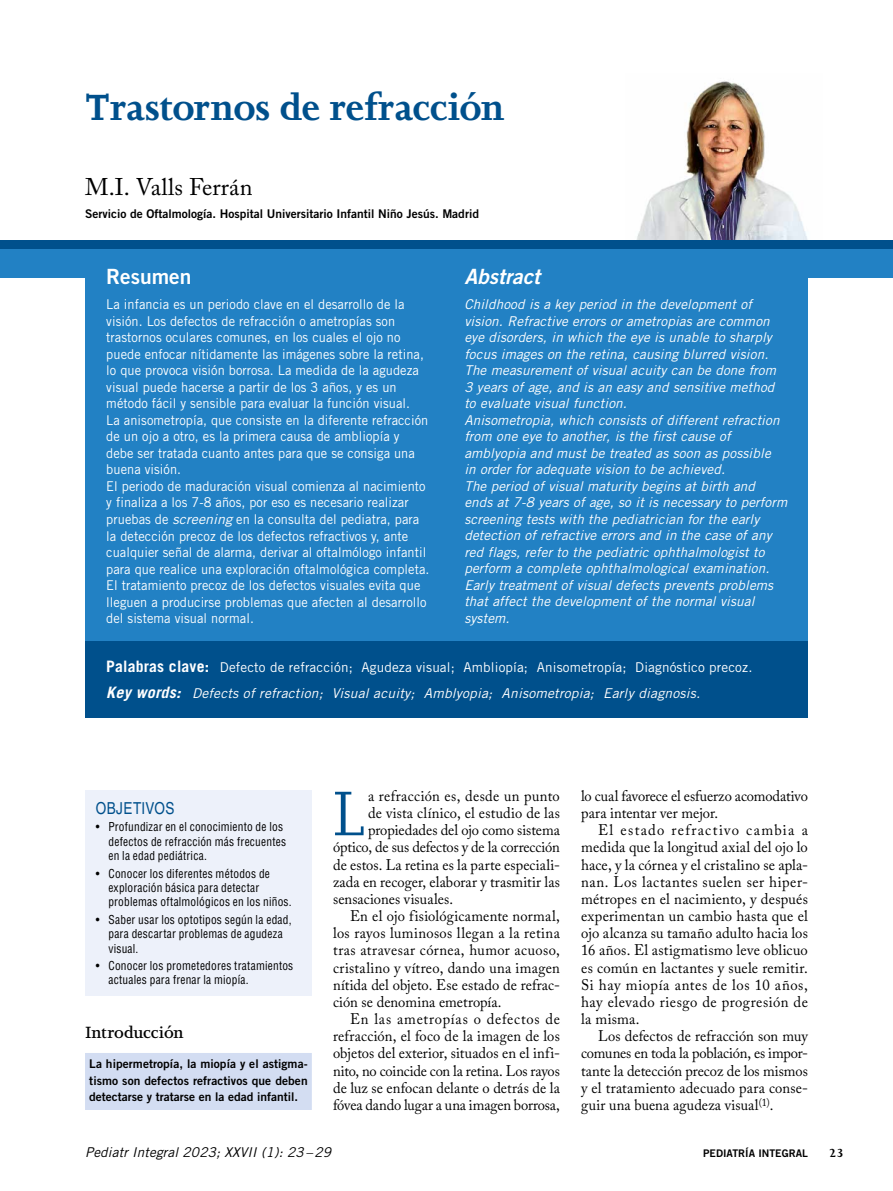
<style>
.page{position:relative;width:893px;height:1191px;background:#fff}
.page>*{position:absolute;margin:0;border:0;box-sizing:border-box;transform-origin:0 0}
.t1{font:72.6px "Joanna MT Std";color:#00508c;scale:.95 1}
.t2{font:700 42px "Joanna MT Std";letter-spacing:-.01em;color:#00508c}
.t3{font:24px "Adobe Caslon Pro";color:#000}
.t4{font:italic 21px "Trade Gothic Bold Two";color:#fff}
.t5{font:21px "Trade Gothic Bold Two";color:#fff}
.t6{font:600 18.75px "Joanna MT Std";letter-spacing:-.015em;color:#000}
.t7{font:condensed 16.5px "Helvetica";letter-spacing:.02em;color:#00508c}
.t8{font:15.3px/17.1px "Adobe Caslon Pro";letter-spacing:.01em;color:#000;scale:.95 1}
.t9{font:15.3px/17.1px "Adobe Caslon Pro";letter-spacing:.01em;color:#000;text-align:justify;scale:.96 1}
.t10{font:15.3px "Adobe Caslon Pro";letter-spacing:-.01em;color:#000;scale:.95 1}
.t11{font:15.3px "Adobe Caslon Pro";letter-spacing:.03em;color:#000;scale:.95 1}
.t12{font:15.3px "Adobe Caslon Pro";letter-spacing:.05em;color:#000;scale:.95 1}
.t13{font:13.5px/16.5px "Trade Gothic";letter-spacing:.005em;color:#fff;scale:.95 1}
.t14{font:italic 13.5px/16.5px "Trade Gothic";letter-spacing:.01em;color:#fff}
.t15{font:13.5px/26.5px "Trade Gothic";letter-spacing:.005em;color:#fff}
.t16{font:italic 13.5px "Trade Gothic";letter-spacing:.01em;color:#000}
.t17{font:700 13.5px "Joanna MT Std";color:#000}
.t18{font:condensed 12px/14.4px "Helvetica";letter-spacing:.02em;color:#000;scale:.95 1}
.t19{font:12px/16.5px "Trade Gothic Bold Two";color:#000;text-align:justify}
.t20{font:10.5px "Trade Gothic Bold Two";color:#000}
.s1{font-weight:700;font-size:15.75px}
.s2{font-weight:700;font-style:italic;font-size:15.75px}
.s3{font-style:italic}
</style>
<div class="page">
<img style="left:636px;top:81px;width:172px;height:159px">
<div style="left:85px;top:1053px;width:227px;height:57px;background:#d3ddf2"></div>
<div style="left:85px;top:248px;width:723px;height:398px;background:#2281c4"></div>
<div style="left:0;top:248px;width:101px;height:30px;background:#2281c4"></div>
<div style="left:794px;top:248px;width:99px;height:30px;background:#2281c4"></div>
<div style="left:0;top:240px;width:893px;height:8px;background:#00508c"></div>
<div style="left:85px;top:641px;width:723px;height:77px;background:#00508c"></div>
<div style="left:85px;top:790px;width:227px;height:206px;background:#edf1fa"></div>
<h2 class="t2" style="left:85px;top:85px;width:421px">Trastornos de refracción</h2>
<h3 class="t3" style="left:85px;top:173px;width:169px">M.I. Valls Ferrán</h3>
<p class="t19" style="left:85px;top:206px;width:395px">Servicio de Oftalmología. Hospital Universitario Infantil Niño Jesús. Madrid</p>
<h3 class="t4" style="left:464px;top:264px;width:77px">Abstract</h3>
<p class="t14" style="left:464px;top:296px;width:324px">Childhood is a key period in the development of vision. Refractive errors or ametropias are common eye disorders, in which the eye is unable to sharply focus images on the retina, causing blurred vision.<br>The measurement of visual acuity can be done from 3 years of age, and is an easy and sensitive method to evaluate visual function.<br>Anisometropia, which consists of different refraction from one eye to another, is the first cause of amblyopia and must be treated as soon as possible<br>in order for adequate vision to be achieved.<br>The period of visual maturity begins at birth and<br>ends at 7-8 years of age, so it is necessary to perform screening tests with the pediatrician for the early detection of refractive errors and in the case of any red flags, refer to the pediatric ophthalmologist to perform a complete ophthalmological examination.<br>Early treatment of visual defects prevents problems that affect the development of the normal visual system.</p>
<p class="t15" style="left:106px;top:653px;width:648px"><span class="s1">Palabras clave:</span> Defecto de refracción; Agudeza visual; Ambliopía; Anisometropía; Diagnóstico precoz.<br><span class="s2">Key words:</span> <span class="s3">Defects of refraction; Visual acuity; Amblyopia; Anisometropia; Early diagnosis.</span></p>
<h3 class="t5" style="left:106px;top:264px;width:87px">Resumen</h3>
<p class="t13" style="left:106px;top:296px;width:342px">La infancia es un periodo clave en el desarrollo de la visión. Los defectos de refracción o ametropías son trastornos oculares comunes, en los cuales el ojo no puede enfocar nítidamente las imágenes sobre la retina, lo que provoca visión borrosa. La medida de la agudeza visual puede hacerse a partir de los 3 años, y es un método fácil y sensible para evaluar la función visual.<br>La anisometropía, que consiste en la diferente refracción de un ojo a otro, es la primera causa de ambliopía y debe ser tratada cuanto antes para que se consiga una buena visión.<br>El periodo de maduración visual comienza al nacimiento y finaliza a los 7-8 años, por eso es necesario realizar pruebas de <span class="s3">screening</span> en la consulta del pediatra, para la detección precoz de los defectos refractivos y, ante cualquier señal de alarma, derivar al oftalmólogo infantil para que realice una exploración oftalmológica completa.<br>El tratamiento precoz de los defectos visuales evita que lleguen a producirse problemas que afecten al desarrollo del sistema visual normal.</p>
<p class="t7" style="left:96px;top:798px;width:80px">OBJETIVOS</p>
<p class="t18" style="left:108px;top:819px;width:189px;text-indent:-13px">• Profundizar en el conocimiento de los defectos de refracción más frecuentes en la edad pediátrica.</p>
<p class="t18" style="left:108px;top:866px;width:194px;text-indent:-13px">• Conocer los diferentes métodos de exploración básica para detectar problemas oftalmológicos en los niños.</p>
<p class="t18" style="left:108px;top:912px;width:194px;text-indent:-13px">• Saber usar los optotipos según la edad, para descartar problemas de agudeza visual.</p>
<p class="t18" style="left:108px;top:958px;width:196px;text-indent:-13px">• Conocer los prometedores tratamientos actuales para frenar la miopía.</p>
<h3 class="t6" style="left:85px;top:1022px;width:100px">Introducción</h3>
<p class="t19" style="left:89px;top:1055px;width:220px">La hipermetropía, la miopía y el astigma&shy;tismo son defectos refractivos que deben detectarse y tratarse en la edad infantil.</p>
<h1 class="t1" style="left:333px;top:774px;width:35px">L</h1>
<p class="t8" style="left:368px;top:787px;width:203px">a refracción es, desde un punto</p>
<p class="t8" style="left:368px;top:804px;width:203px">de vista clínico, el estudio de las</p>
<p class="t8" style="left:368px;top:821px;width:203px">propiedades del ojo como sistema</p>
<p class="t10" style="left:333px;top:838px;width:240px">óptico, de sus defectos y de la corrección</p>
<p class="t8" style="left:333px;top:855px;width:240px">de estos. La retina es la parte especiali-</p>
<p class="t8" style="left:333px;top:873px;width:240px">zada en recoger, elaborar y trasmitir las</p>
<p class="t8" style="left:333px;top:890px;width:128px">sensaciones visuales.</p>
<p class="t8" style="left:350px;top:907px;width:222px">En el ojo fisiológicamente normal,</p>
<p class="t8" style="left:333px;top:924px;width:240px">los rayos luminosos llegan a la retina</p>
<p class="t11" style="left:333px;top:941px;width:240px">tras atravesar córnea, humor acuoso,</p>
<p class="t8" style="left:333px;top:958px;width:240px">cristalino y vítreo, dando una imagen</p>
<p class="t8" style="left:333px;top:976px;width:240px">nítida del objeto. Ese estado de refrac-</p>
<p class="t8" style="left:333px;top:993px;width:179px">ción se denomina emetropía.</p>
<p class="t12" style="left:350px;top:1009px;width:222px">En las ametropías o defectos de</p>
<p class="t8" style="left:333px;top:1027px;width:240px">refracción, el foco de la imagen de los</p>
<p class="t8" style="left:333px;top:1044px;width:240px">objetos del exterior, situados en el infi-</p>
<p class="t10" style="left:333px;top:1061px;width:240px">nito, no coincide con la retina. Los rayos</p>
<p class="t8" style="left:333px;top:1079px;width:240px">de luz se enfocan delante o detrás de la</p>
<p class="t10" style="left:333px;top:1095px;width:240px">fóvea dando lugar a una imagen borrosa,</p>
<p class="t16" style="left:85px;top:1143px;width:248px">Pediatr Integral 2023; XXVII (1): 23–29</p>
<p class="t8" style="left:581px;top:787px;width:240px">lo cual favorece el esfuerzo acomodativo para intentar ver mejor.</p>
<p class="t9" style="left:581px;top:821px;width:238px;text-indent:17px">El estado refractivo cambia a medida que la longitud axial del ojo lo hace, y la córnea y el cristalino se apla&shy;nan. Los lactantes suelen ser hiper&shy;métropes en el nacimiento, y después experimentan un cambio hasta que el ojo alcanza su tamaño adulto hacia los 16 años. El astigmatismo leve oblicuo es común en lactantes y suele remitir.<br>Si hay miopía antes de los 10 años, hay elevado riesgo de progresión de la misma.</p>
<p class="t8" style="left:581px;top:1027px;width:240px;text-align:justify;text-indent:17px">Los defectos de refracción son muy comunes en toda la población, es impor&shy;tante la detección precoz de los mismos y el tratamiento adecuado para conse&shy;guir una buena agudeza visual<sup>(1)</sup>.</p>
<p class="t20" style="left:703px;top:1146px;width:106px">PEDIATRÍA INTEGRAL</p>
<p class="t17" style="left:829px;top:1145px;width:16px">23</p>
</div>
